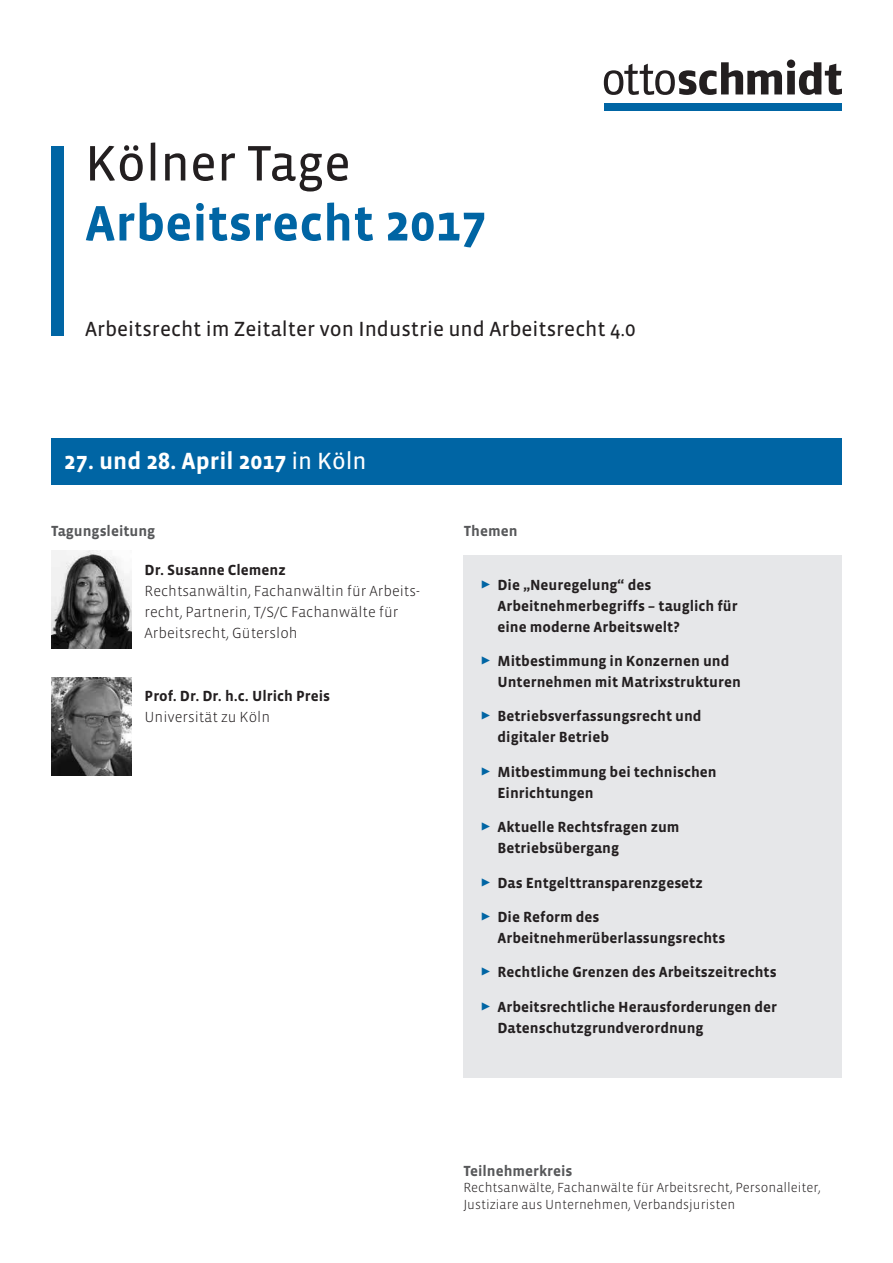
<style>
.page{position:relative;width:893px;height:1263px;background:#fff}
.page>*{position:absolute;margin:0;border:0;box-sizing:border-box;transform-origin:0 0}
.t1{font:700 51px "Vista Sans OT";color:#0065a4}
.Titel_schwarz_Seite{font:51px "Vista Sans OT";color:#231f20}
.Termine{font:700 24px "Vista Sans OT";color:#fff}
.Untertitel_Seite_1{font:21px "Vista Sans OT";color:#231f20}
.Tagungsleitung_Name{font:700 15px/21px "Vista Sans OT";color:#231f20}
.Tagungsleitung_Beruf{font:300 15px/21px "Vista Sans OT";color:#231f20}
.Teilnehmerkreis_Tite{font:700 15px "Vista Sans OT";color:#57585a}
.Tagungsleitung_Titel{font:700 15px "Vista Sans OT";color:#57585a}
.Kasten_Titel{font:700 15px "Vista Sans OT";color:#57585a}
.Teilnehmerkreis_Text{font:300 13.5px/16.5px "Vista Sans OT";color:#231f20}
.s1{font-weight:400}
.s2{color:#0065a4}
</style>
<div class="page">
<div style="left:463px;top:555px;width:379px;height:523px;background:#e6e7e9"></div>
<img style="left:51px;top:551px;width:81px;height:97px">
<div style="left:51px;top:438px;width:791px;height:47px;background:#0065a4"></div>
<div style="left:51px;top:146px;width:13px;height:189px;background:#0065a4"></div>
<svg style="left:604px;top:60px;width:238px;height:35px"></svg>
<div style="left:605px;top:103px;width:237px;height:7px;background:#0065a4"></div>
<img style="left:51px;top:678px;width:81px;height:97px">
<p class="Titel_schwarz_Seite" style="left:85px;top:137px;width:267px">Kölner Tage</p>
<p class="t1" style="left:85px;top:197px;width:403px">Arbeitsrecht 2017</p>
<p class="Untertitel_Seite_1" style="left:85px;top:318px;width:552px">Arbeitsrecht im Zeitalter von Industrie und Arbeitsrecht 4.0</p>
<p class="Termine" style="left:64px;top:448px;width:304px">27. und 28. April 2017 <span class="s1">in Köln</span></p>
<p class="Tagungsleitung_Titel" style="left:51px;top:523px;width:106px">Tagungsleitung</p>
<p class="Tagungsleitung_Name" style="left:145px;top:559px;width:143px">Dr. Susanne Clemenz</p>
<p class="Tagungsleitung_Beruf" style="left:145px;top:580px;width:277px">Rechtsanwältin, Fachanwältin für Arbeits&shy;recht, Partnerin, T/S/C Fachanwälte für<br>Arbeitsrecht, Gütersloh</p>
<p class="Tagungsleitung_Name" style="left:145px;top:685px;width:187px">Prof. Dr. Dr. h.c. Ulrich Preis</p>
<p class="Tagungsleitung_Beruf" style="left:145px;top:706px;width:127px">Universität zu Köln</p>
<p class="Kasten_Titel" style="left:464px;top:524px;width:55px">Themen</p>
<p class="Tagungsleitung_Name" style="left:497px;top:574px;width:242px;text-indent:-17px"><span class="s2">✓</span> Die „Neuregelung“ des<br>Arbeitnehmerbegriffs – tauglich für eine moderne Arbeitswelt?</p>
<p class="Tagungsleitung_Name" style="left:497px;top:651px;width:245px;text-indent:-17px"><span class="s2">✓</span> Mitbestimmung in Konzernen und<br>Unternehmen mit Matrixstrukturen</p>
<p class="Tagungsleitung_Name" style="left:497px;top:706px;width:206px;text-indent:-17px"><span class="s2">✓</span> Betriebsverfassungsrecht und digitaler Betrieb</p>
<p class="Tagungsleitung_Name" style="left:497px;top:761px;width:221px;text-indent:-17px"><span class="s2">✓</span> Mitbestimmung bei technischen<br>Einrichtungen</p>
<p class="Tagungsleitung_Name" style="left:497px;top:817px;width:184px;text-indent:-17px"><span class="s2">✓</span> Aktuelle Rechtsfragen zum<br>Betriebsübergang</p>
<p class="Tagungsleitung_Name" style="left:480px;top:872px;width:224px"><span class="s2">✓</span> Das Entgelttransparenzgesetz</p>
<p class="Tagungsleitung_Name" style="left:497px;top:907px;width:229px;text-indent:-17px"><span class="s2">✓</span> Die Reform des<br>Arbeitnehmerüberlassungsrechts</p>
<p class="Tagungsleitung_Name" style="left:480px;top:962px;width:298px"><span class="s2">✓</span> Rechtliche Grenzen des Arbeitszeitrechts</p>
<p class="Tagungsleitung_Name" style="left:497px;top:996px;width:281px;text-indent:-17px"><span class="s2">✓</span> Arbeitsrechtliche Herausforderungen der<br>Datenschutzgrundverordnung</p>
<p class="Teilnehmerkreis_Tite" style="left:463px;top:1163px;width:111px">Teilnehmerkreis</p>
<p class="Teilnehmerkreis_Text" style="left:463px;top:1180px;width:359px">Rechtsanwälte, Fachanwälte für Arbeitsrecht, Personalleiter,<br>Justiziare aus Unternehmen, Verbandsjuristen</p>
</div>
